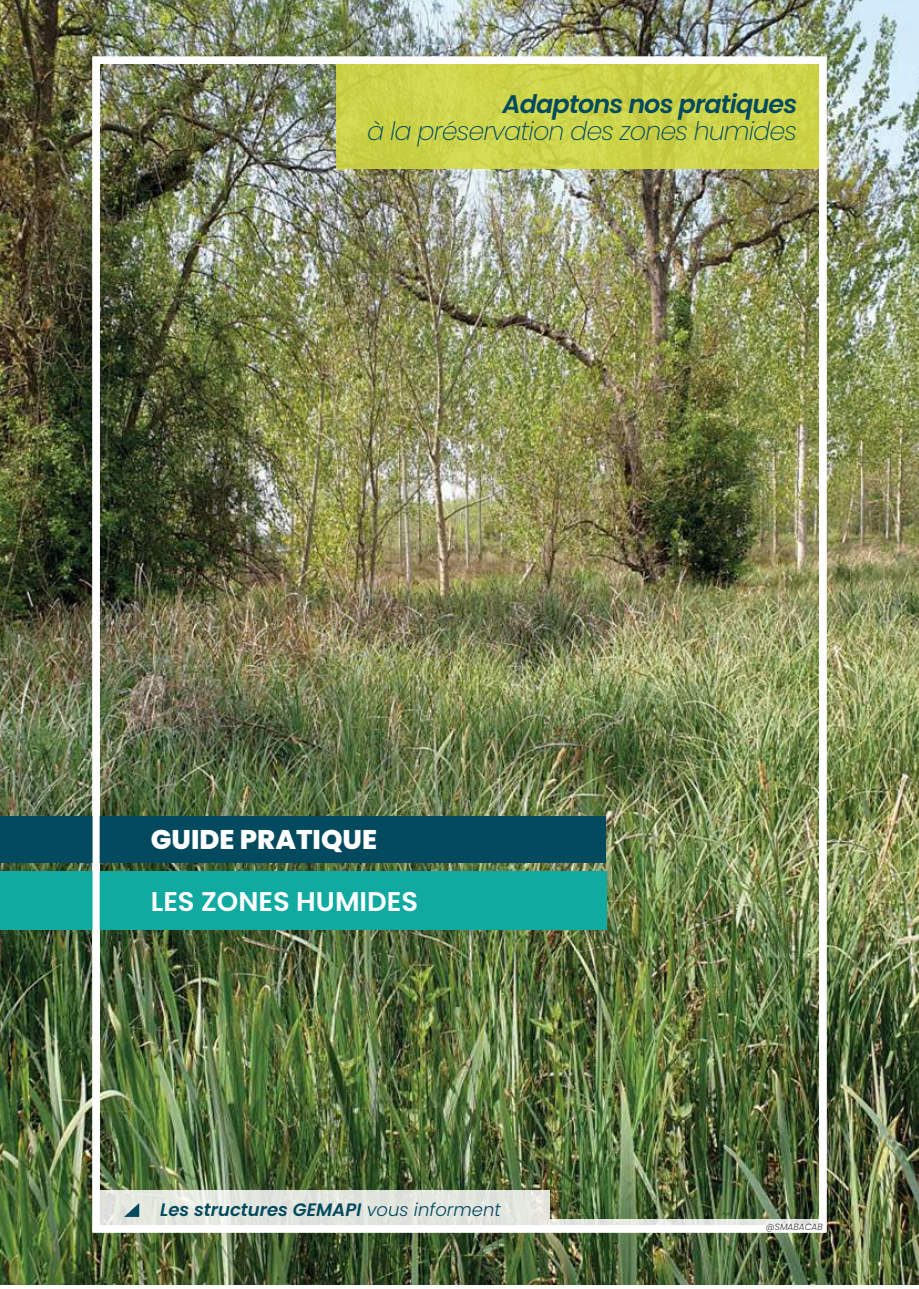
<style>
.page{position:relative;width:919px;height:1289px;background:#fff}
.page>*{position:absolute;margin:0;border:0;box-sizing:border-box;transform-origin:0 0}
.t1{font:600 27px "Poppins";color:#fff}
.t2{font:800 27px "Poppins";color:#fff}
.t3{font:italic 200 25.5px "Poppins";letter-spacing:-.035em;color:#034a5f}
.t4{font:italic 600 25.5px "Poppins";letter-spacing:-.035em;color:#034a5f}
.t5{font:italic 600 18px "Poppins";color:#034a5f}
.t6{font:italic 300 9px "Poppins";color:#343738}
.s1{font-weight:300}
</style>
<div class="page">
<img style="left:0;top:0;width:918px;height:1284px">
<div style="left:96px;top:1190px;width:453px;height:40px;background:#e2e6df"></div>
<svg style="left:124px;top:1203px;width:15px;height:13px"></svg>
<div style="left:549px;top:1218px;width:271px;height:9px;background:#e3e7e0"></div>
<div style="left:336px;top:60px;width:486px;height:108px;background:#cdd34a"></div>
<div style="left:0;top:816px;width:605px;height:46px;background:#034a5f"></div>
<div style="left:0;top:871px;width:606px;height:59px;background:#11aaa1"></div>
<div style="left:93px;top:57px;width:733px;height:1175px;border:7px solid #fff"></div>
<h2 class="t4" style="left:502px;top:89px;width:296px">Adaptons nos pratiques</h2>
<h2 class="t3" style="left:367px;top:120px;width:431px">‡ la prÈservation des zones humides</h2>
<h1 class="t2" style="left:151px;top:825px;width:228px">GUIDE PRATIQUE</h1>
<h1 class="t1" style="left:151px;top:889px;width:269px">LES ZONES HUMIDES</h1>
<p class="t5" style="left:160px;top:1199px;width:342px">Les structures GEMAPI <span class="s1">vous informent</span></p>
<p class="t6" style="left:765px;top:1221px;width:58px">@SMABACAB</p>
</div>
